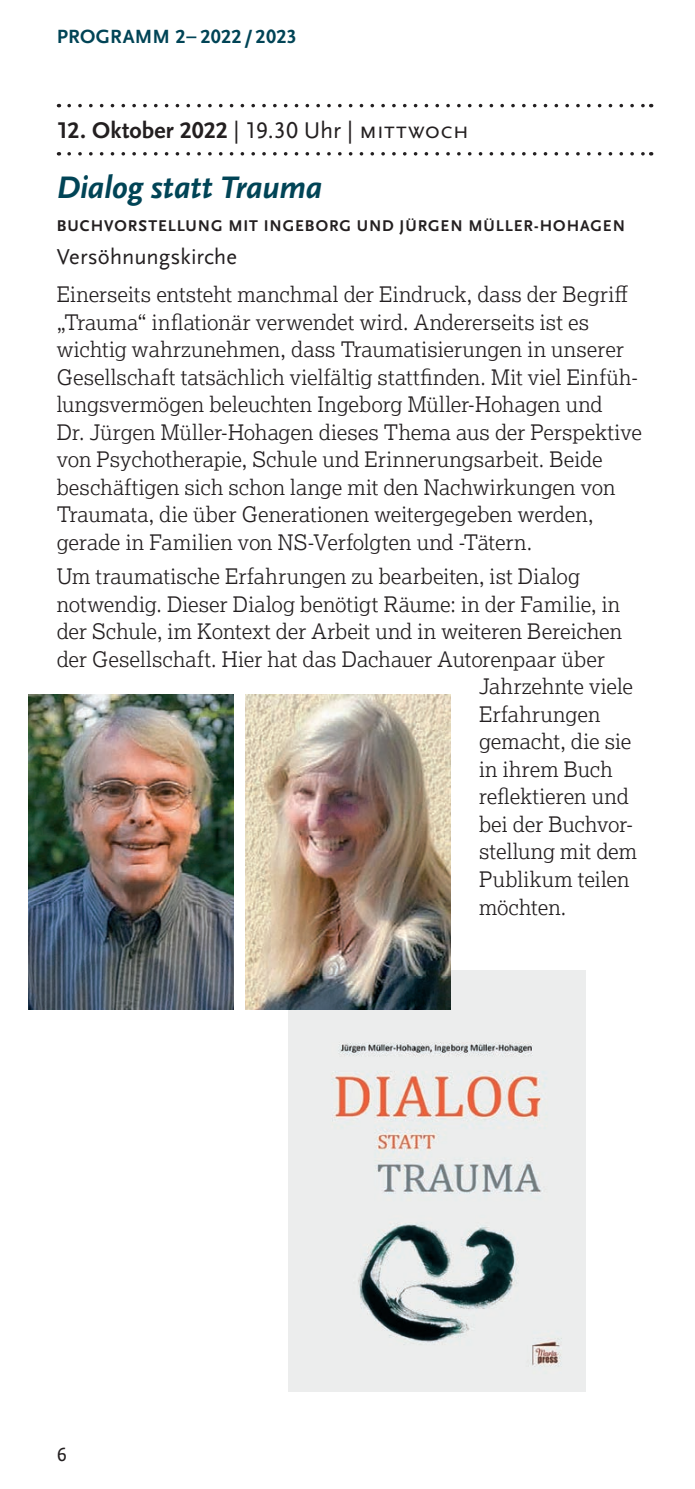
<style>
.page{position:relative;width:695px;height:1489px;background:#fff}
.page>*{position:absolute;margin:0;border:0;box-sizing:border-box;transform-origin:0 0}
.t1{font:32.5px "Scala Sans Bold LF Italic";letter-spacing:-.015em;color:#014456}
.t2{font:23.75px "Scala Sans Bold LF";letter-spacing:.005em;color:#231f20}
.t3{font:22.5px "Scala Sans Regular LF";color:#231f20}
.t4{font:300 21.25px/27.5px "Lexia";letter-spacing:.005em;color:#231f20}
.t5{font:20px "Scala Sans Bold LF";letter-spacing:.02em;color:#014456}
.t6{font:20px "Scala Sans Regular LF";color:#231f20}
.t7{font:16.25px "Scala Sans Bold LF";letter-spacing:.055em;color:#231f20}
.s1{font-family:"Scala Sans Regular LF"}
.s2{font-family:"Scala Sans Regular LFSC"}
</style>
<div class="page">
<svg style="left:69px;top:104px;width:582px;height:3px"></svg>
<svg style="left:69px;top:152px;width:582px;height:3px"></svg>
<img style="left:288px;top:970px;width:297px;height:421px">
<img style="left:28px;top:694px;width:205px;height:314px">
<img style="left:245px;top:694px;width:205px;height:314px">
<p class="t5" style="left:57px;top:26px;width:241px">PROGRAMM 2– 2022 / 2023</p>
<p class="t2" style="left:57px;top:117px;width:414px">12. Oktober 2022 <span class="s1">| 19.30 Uhr |</span> <span class="s2">mittwoch</span></p>
<h1 class="t1" style="left:57px;top:169px;width:267px">Dialog statt Trauma</h1>
<p class="t7" style="left:57px;top:217px;width:569px">BUCHVORSTELLUNG MIT INGEBORG UND JÜRGEN MÜLLER-HOHAGEN</p>
<p class="t3" style="left:57px;top:244px;width:182px">Versöhnungskirche</p>
<p class="t4" style="left:57px;top:280px;width:586px">Einerseits entsteht manchmal der Eindruck, dass der Begriff „Trauma“ inflationär verwendet wird. Andererseits ist es wichtig wahrzunehmen, dass Traumatisierungen in unserer Gesellschaft tatsächlich vielfältig stattfinden. Mit viel Einfüh&shy;lungsvermögen beleuchten Ingeborg Müller-Hohagen und<br>Dr. Jürgen Müller-Hohagen dieses Thema aus der Perspektive von Psychotherapie, Schule und Erinnerungsarbeit. Beide beschäftigen sich schon lange mit den Nachwirkungen von Traumata, die über Generationen weitergegeben werden, gerade in Familien von NS-Verfolgten und -Tätern.</p>
<p class="t4" style="left:57px;top:562px;width:525px">Um traumatische Erfahrungen zu bearbeiten, ist Dialog</p>
<p class="t4" style="left:57px;top:590px;width:565px">notwendig. Dieser Dialog benötigt Räume: in der Familie, in</p>
<p class="t4" style="left:57px;top:617px;width:566px">der Schule, im Kontext der Arbeit und in weiteren Bereichen</p>
<p class="t4" style="left:57px;top:645px;width:549px">der Gesellschaft. Hier hat das Dachauer Autorenpaar über</p>
<p class="t4" style="left:479px;top:672px;width:156px">Jahrzehnte viele</p>
<p class="t4" style="left:479px;top:700px;width:123px">Erfahrungen</p>
<p class="t4" style="left:479px;top:727px;width:154px">gemacht, die sie</p>
<p class="t4" style="left:479px;top:755px;width:135px">in ihrem Buch</p>
<p class="t4" style="left:479px;top:782px;width:151px">reflektieren und</p>
<p class="t4" style="left:479px;top:810px;width:155px">bei der Buchvor-</p>
<p class="t4" style="left:479px;top:837px;width:159px">stellung mit dem</p>
<p class="t4" style="left:479px;top:864px;width:152px">Publikum teilen</p>
<p class="t4" style="left:479px;top:892px;width:89px">möchten.</p>
<p class="t6" style="left:57px;top:1442px;width:11px">6</p>
</div>
